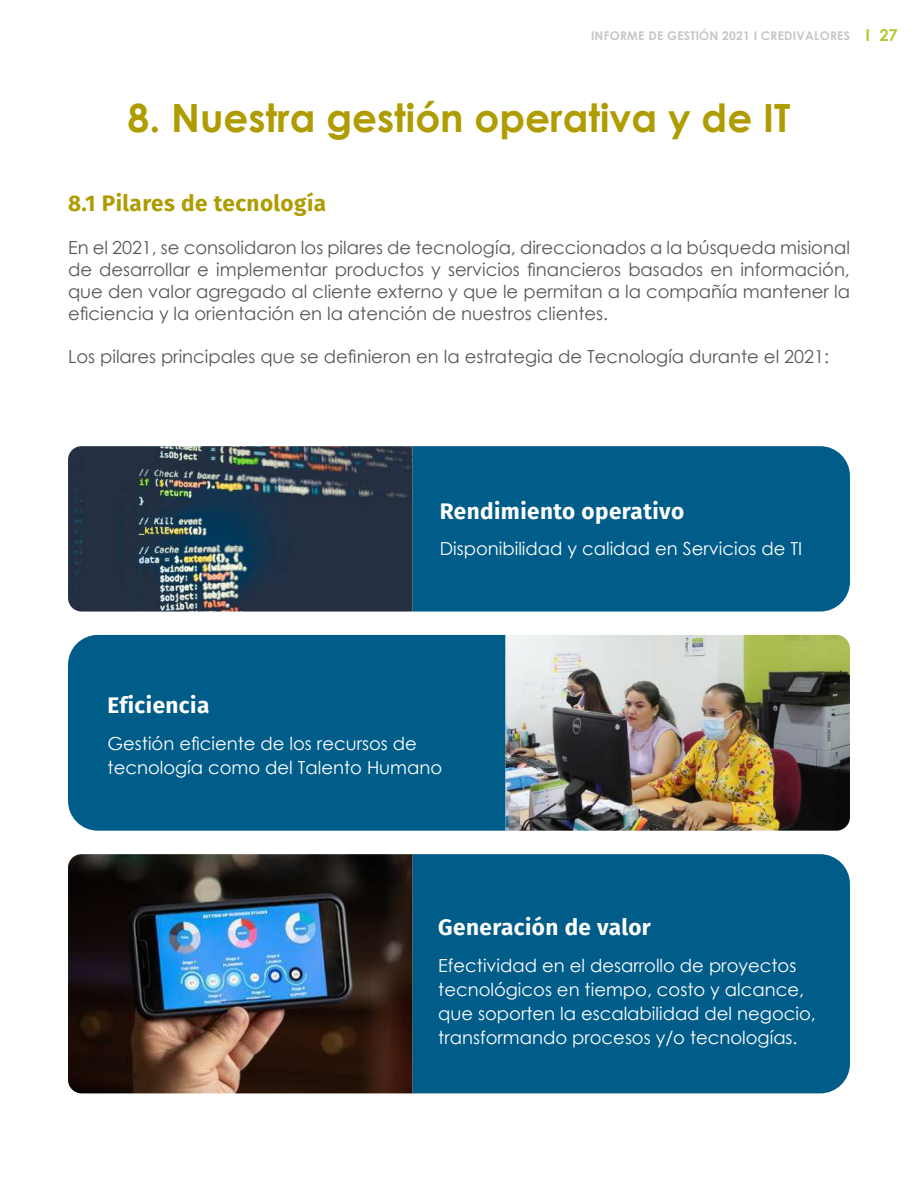
<style>
.page{position:relative;width:918px;height:1188px;background:#fff}
.page>*{position:absolute;margin:0;border:0;box-sizing:border-box;transform-origin:0 0}
.t1{font:700 39px "Century Gothic";color:#af9c00}
.t2{font:700 22.5px "Fira Sans";letter-spacing:.02em;color:#fff}
.t3{font:700 22.5px "Fira Sans";letter-spacing:.02em;color:#af9c00}
.t4{font:18px/21.8px "Century Gothic";color:#575756;text-align:justify}
.t5{font:18px/24px "Century Gothic";color:#fff}
.t6{font:700 12px "Century Gothic";letter-spacing:.02em;color:#c6c6c6}
.s1{font-size:16.5px;color:#afcb3a}
</style>
<div class="page">
<div style="left:412px;top:446px;width:438px;height:166px;background:#005d89"></div>
<div style="left:68px;top:635px;width:438px;height:196px;background:#005d89"></div>
<div style="left:412px;top:854px;width:438px;height:239px;background:#005d89"></div>
<img style="left:68px;top:446px;width:344px;height:166px">
<img style="left:506px;top:635px;width:344px;height:196px">
<img style="left:68px;top:854px;width:344px;height:239px">
<p class="t6" style="left:591px;top:27px;width:308px">INFORME DE GESTIÓN 2021 I CREDIVALORES <span class="s1">I 27</span></p>
<h1 class="t1" style="left:128px;top:89px;width:664px">8. Nuestra gestión operativa y de IT</h1>
<p class="t3" style="left:68px;top:184px;width:260px">8.1 Pilares de tecnología</p>
<p class="t4" style="left:68px;top:237px;width:783px">En el 2021, se consolidaron los pilares de tecnología, direccionados a la búsqueda misional de desarrollar e implementar productos y servicios financieros basados en información, que den valor agregado al cliente externo y que le permitan a la compañía mantener la eficiencia y la orientación en la atención de nuestros clientes.</p>
<p class="t4" style="left:68px;top:345px;width:763px">Los pilares principales que se definieron en la estrategia de Tecnología durante el 2021:</p>
<p class="t2" style="left:440px;top:492px;width:246px">Rendimiento operativo</p>
<p class="t5" style="left:440px;top:537px;width:364px">Disponibilidad y calidad en Servicios de TI</p>
<p class="t2" style="left:108px;top:686px;width:103px">Eficiencia</p>
<p class="t5" style="left:108px;top:731px;width:336px">Gestión eficiente de los recursos de tecnología como del Talento Humano</p>
<p class="t2" style="left:438px;top:908px;width:214px">Generación de valor</p>
<p class="t5" style="left:438px;top:953px;width:379px">Efectividad en el desarrollo de proyectos tecnológicos en tiempo, costo y alcance, que soporten la escalabilidad del negocio, transformando procesos y/o tecnologías.</p>
</div>
